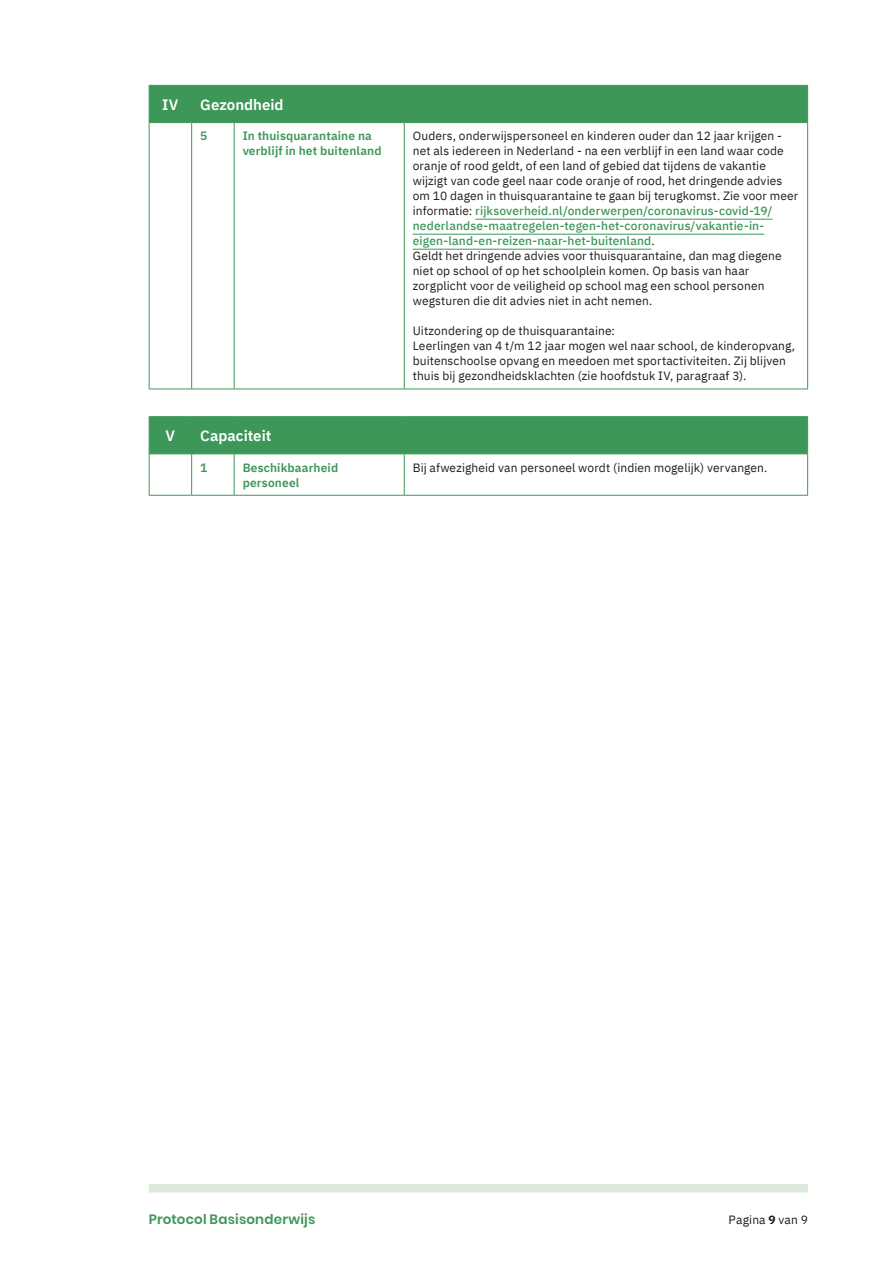
<style>
.page{position:relative;width:893px;height:1263px;background:#fff}
.page>*{position:absolute;margin:0;border:0;box-sizing:border-box;transform-origin:0 0}
.tabel_titel{font:600 15px "IBM Plex Sans";color:#fff}
.tabel_nummer{font:600 15px "IBM Plex Sans";color:#fff}
.t1{font:600 13.5px "Poppins";letter-spacing:.015em;color:#3d9758}
.tabel{font:12px/15px "IBM Plex Sans";letter-spacing:.01em;color:#1d1d1b}
.tabel_kopje{font:600 12px/15px "IBM Plex Sans";letter-spacing:.01em;color:#3d9758}
.s1{font-weight:500;color:#3d9758}
.s2{font-weight:700}
</style>
<div class="page">
<div style="left:149px;top:1184px;width:659px;height:8px;background:#dde9dc"></div>
<div style="left:150px;top:86px;width:657px;height:36px;background:#3d9758"></div>
<hr style="left:149px;top:85px;width:43px;height:1px;background:#3d9758">
<hr style="left:149px;top:86px;width:1px;height:36px;background:#3d9758">
<hr style="left:192px;top:85px;width:42px;height:1px;background:#3d9758">
<hr style="left:191px;top:86px;width:1px;height:36px;background:#3d9758">
<hr style="left:234px;top:85px;width:170px;height:1px;background:#3d9758">
<hr style="left:404px;top:85px;width:404px;height:1px;background:#3d9758">
<hr style="left:807px;top:86px;width:1px;height:36px;background:#3d9758">
<hr style="left:149px;top:122px;width:43px;height:1px;background:#3d9758">
<hr style="left:149px;top:123px;width:1px;height:266px;background:#3d9758">
<hr style="left:149px;top:389px;width:43px;height:1px;background:#3d9758">
<hr style="left:192px;top:122px;width:42px;height:1px;background:#3d9758">
<hr style="left:191px;top:123px;width:1px;height:266px;background:#3d9758">
<hr style="left:234px;top:122px;width:170px;height:1px;background:#3d9758">
<hr style="left:234px;top:123px;width:1px;height:266px;background:#3d9758">
<hr style="left:404px;top:122px;width:404px;height:1px;background:#3d9758">
<hr style="left:404px;top:123px;width:1px;height:266px;background:#3d9758">
<hr style="left:807px;top:123px;width:1px;height:266px;background:#3d9758">
<hr style="left:192px;top:389px;width:42px;height:1px;background:#3d9758">
<hr style="left:234px;top:389px;width:170px;height:1px;background:#3d9758">
<hr style="left:404px;top:389px;width:404px;height:1px;background:#3d9758">
<hr style="left:475px;top:219px;width:297px;height:1px;background:#3d9758">
<hr style="left:413px;top:234px;width:351px;height:1px;background:#3d9758">
<hr style="left:413px;top:249px;width:238px;height:1px;background:#3d9758">
<div style="left:150px;top:417px;width:657px;height:37px;background:#3d9758"></div>
<hr style="left:149px;top:416px;width:43px;height:1px;background:#3d9758">
<hr style="left:149px;top:417px;width:1px;height:37px;background:#3d9758">
<hr style="left:192px;top:416px;width:42px;height:1px;background:#3d9758">
<hr style="left:191px;top:417px;width:1px;height:37px;background:#3d9758">
<hr style="left:234px;top:416px;width:170px;height:1px;background:#3d9758">
<hr style="left:404px;top:416px;width:404px;height:1px;background:#3d9758">
<hr style="left:807px;top:417px;width:1px;height:37px;background:#3d9758">
<hr style="left:149px;top:454px;width:43px;height:1px;background:#3d9758">
<hr style="left:149px;top:454px;width:1px;height:41px;background:#3d9758">
<hr style="left:149px;top:495px;width:43px;height:1px;background:#3d9758">
<hr style="left:192px;top:454px;width:42px;height:1px;background:#3d9758">
<hr style="left:191px;top:454px;width:1px;height:41px;background:#3d9758">
<hr style="left:234px;top:454px;width:170px;height:1px;background:#3d9758">
<hr style="left:234px;top:454px;width:1px;height:41px;background:#3d9758">
<hr style="left:404px;top:454px;width:404px;height:1px;background:#3d9758">
<hr style="left:404px;top:454px;width:1px;height:41px;background:#3d9758">
<hr style="left:807px;top:454px;width:1px;height:41px;background:#3d9758">
<hr style="left:192px;top:495px;width:42px;height:1px;background:#3d9758">
<hr style="left:234px;top:495px;width:170px;height:1px;background:#3d9758">
<hr style="left:404px;top:495px;width:404px;height:1px;background:#3d9758">
<p class="tabel_nummer" style="left:162px;top:93px;width:18px">IV</p>
<p class="tabel_titel" style="left:200px;top:93px;width:85px">Gezondheid</p>
<p class="tabel_kopje" style="left:200px;top:128px;width:9px">5</p>
<p class="tabel_kopje" style="left:243px;top:128px;width:140px">In thuisquarantaine na verblijf in het buitenland</p>
<p class="tabel" style="left:413px;top:128px;width:387px">Ouders, onderwijspersoneel en kinderen ouder dan 12 jaar krijgen - net als iedereen in Nederland - na een verblijf in een land waar code oranje of rood geldt, of een land of gebied dat tijdens de vakantie wijzigt van code geel naar code oranje of rood, het dringende advies om 10 dagen in thuisquarantaine te gaan bij terugkomst. Zie voor meer informatie: <span class="s1">rijksoverheid.nl/onderwerpen/coronavirus-covid-19/ nederlandse-maatregelen-tegen-het-coronavirus/vakantie-in&shy;eigen-land-en-reizen-naar-het-buitenland</span>.</p>
<p class="tabel" style="left:413px;top:248px;width:370px">Geldt het dringende advies voor thuisquarantaine, dan mag diegene niet op school of op het schoolplein komen. Op basis van haar zorgplicht voor de veiligheid op school mag een school personen wegsturen die dit advies niet in acht nemen.</p>
<p class="tabel" style="left:413px;top:323px;width:204px">Uitzondering op de thuisquarantaine:</p>
<p class="tabel" style="left:413px;top:338px;width:384px">Leerlingen van 4 t/m 12 jaar mogen wel naar school, de kinderopvang, buitenschoolse opvang en meedoen met sportactiviteiten. Zij blijven thuis bij gezondheidsklachten (zie hoofdstuk IV, paragraaf 3).</p>
<p class="tabel_nummer" style="left:166px;top:424px;width:11px">V</p>
<p class="tabel_titel" style="left:200px;top:424px;width:73px">Capaciteit</p>
<p class="tabel_kopje" style="left:200px;top:459px;width:9px">1</p>
<p class="tabel_kopje" style="left:243px;top:459px;width:97px">Beschikbaarheid personeel</p>
<p class="tabel" style="left:413px;top:459px;width:356px">Bij afwezigheid van personeel wordt (indien mogelijk) vervangen.</p>
<p class="t1" style="left:149px;top:1211px;width:168px">Protocol Basisonderwijs</p>
<p class="tabel" style="left:729px;top:1211px;width:81px">Pagina <span class="s2">9</span> van 9</p>
</div>
